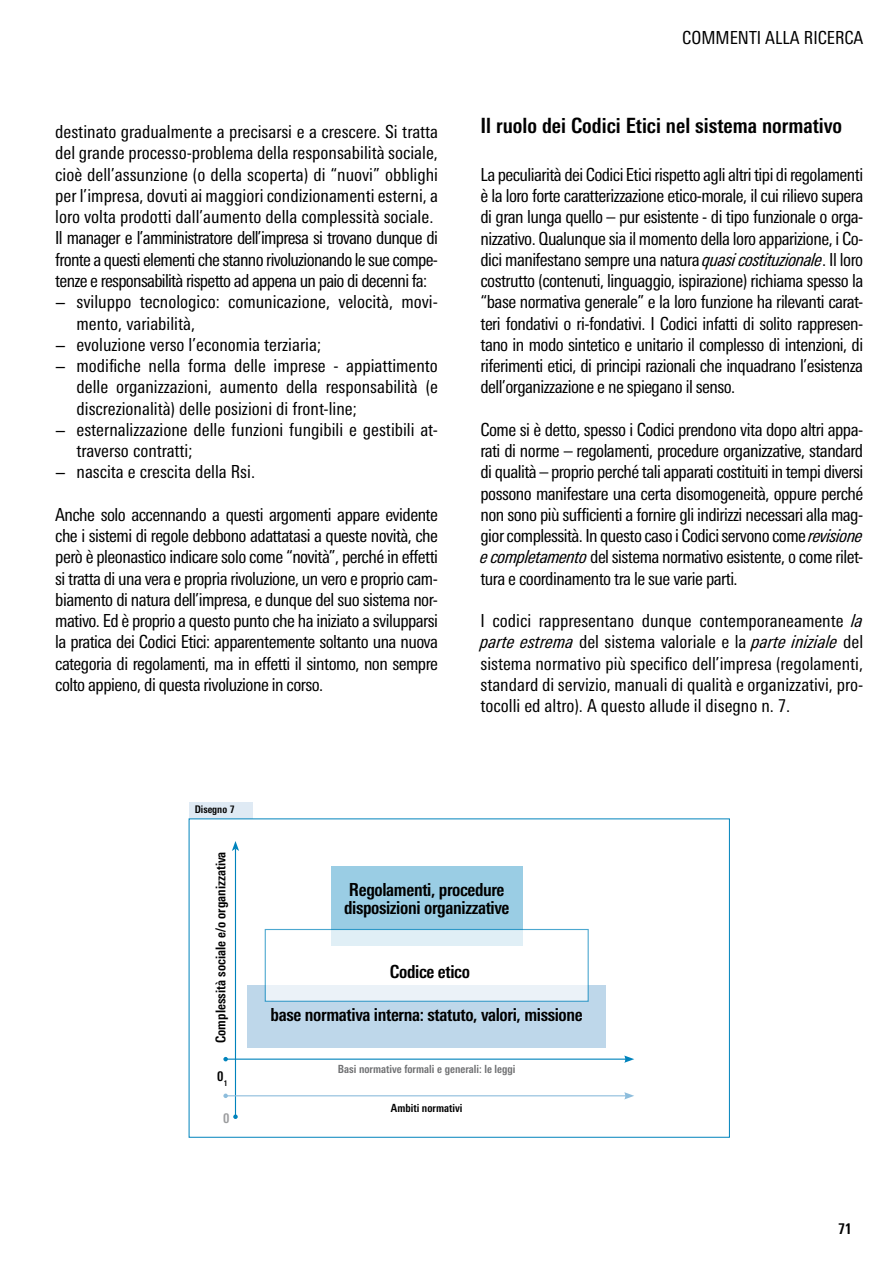
<style>
.page{position:relative;width:893px;height:1263px;background:#fff}
.page>*{position:absolute;margin:0;border:0;box-sizing:border-box;transform-origin:0 0}
.t1{font:700 condensed 21px "Linotype Univers";color:#000}
.t2{font:condensed 18px/21.3px "Linotype Univers";color:#000;text-align:justify}
.t3{font:condensed 18px "Linotype Univers";letter-spacing:-.04em;color:#000}
.t4{font:700 condensed 18px/18px "Linotype Univers";letter-spacing:-.02em;color:#000}
.t5{font:700 condensed 15px "Linotype Univers";color:#000}
.t6{font:700 condensed 13.5px "Linotype Univers";color:#000}
.t7{font:700 condensed 13.5px "Linotype Univers";color:#9c9d9f}
.t8{font:700 condensed 11.25px "Linotype Univers";color:#707173}
.t9{font:700 condensed 11.25px "Linotype Univers";color:#000}
.t10{font:700 condensed 10.5px "Linotype Univers";color:#000}
.s1{font-style:italic}
</style>
<div class="page">
<div style="left:189px;top:802px;width:64px;height:17px;background:#dfeaf4"></div>
<hr style="left:235px;top:849px;width:1px;height:268px;background:#0083bc">
<svg style="left:232px;top:841px;width:7px;height:10px"></svg>
<svg style="left:233px;top:1114px;width:5px;height:5px"></svg>
<div style="left:331px;top:866px;width:191px;height:79px;background:#9acde4"></div>
<div style="left:247px;top:985px;width:359px;height:63px;background:#bed7ea"></div>
<svg style="left:265px;top:929px;width:324px;height:73px"></svg>
<hr style="left:226px;top:1058px;width:401px;height:2px;background:#0083bc">
<svg style="left:624px;top:1055px;width:10px;height:8px"></svg>
<svg style="left:223px;top:1057px;width:5px;height:4px"></svg>
<hr style="left:226px;top:1095px;width:401px;height:1px;background:#8dbddc">
<svg style="left:624px;top:1092px;width:10px;height:7px"></svg>
<svg style="left:223px;top:1093px;width:5px;height:5px"></svg>
<p class="t2" style="left:55px;top:121px;width:384px">destinato gradualmente a precisarsi e a crescere. Si tratta</p>
<p class="t2" style="left:55px;top:142px;width:384px">del grande processo-problema della responsabilità sociale,</p>
<p class="t2" style="left:55px;top:164px;width:384px">cioè dell’assunzione (o della scoperta) di “nuovi” obblighi</p>
<p class="t2" style="left:55px;top:185px;width:384px">per l’impresa, dovuti ai maggiori condizionamenti esterni, a</p>
<p class="t2" style="left:55px;top:206px;width:380px">loro volta prodotti dall’aumento della complessità sociale.</p>
<p class="t3" style="left:55px;top:228px;width:384px">Il manager e l’amministratore dell’impresa si trovano dunque di</p>
<p class="t3" style="left:55px;top:249px;width:384px">fronte a questi elementi che stanno rivoluzionando le sue compe-</p>
<p class="t3" style="left:55px;top:270px;width:373px">tenze e responsabilità rispetto ad appena un paio di decenni fa:</p>
<p class="t2" style="left:55px;top:291px;width:384px">− sviluppo tecnologico: comunicazione, velocità, movi-</p>
<p class="t2" style="left:77px;top:312px;width:120px">mento, variabilità,</p>
<p class="t2" style="left:55px;top:334px;width:267px">− evoluzione verso l’economia terziaria;</p>
<p class="t2" style="left:55px;top:355px;width:384px">− modifiche nella forma delle imprese - appiattimento</p>
<p class="t2" style="left:77px;top:376px;width:363px">delle organizzazioni, aumento della responsabilità (e</p>
<p class="t2" style="left:77px;top:397px;width:282px">discrezionalità) delle posizioni di front-line;</p>
<p class="t2" style="left:55px;top:419px;width:384px">− esternalizzazione delle funzioni fungibili e gestibili at-</p>
<p class="t2" style="left:77px;top:440px;width:118px">traverso contratti;</p>
<p class="t2" style="left:55px;top:461px;width:201px">− nascita e crescita della Rsi.</p>
<p class="t2" style="left:55px;top:504px;width:384px">Anche solo accennando a questi argomenti appare evidente che i sistemi di regole debbono adattatasi a queste novità, che però è pleonastico indicare solo come “novità”, perché in effetti si tratta di una vera e propria rivoluzione, un vero e proprio cam&shy;biamento di natura dell’impresa, e dunque del suo sistema nor&shy;mativo. Ed è proprio a questo punto che ha iniziato a svilupparsi la pratica dei Codici Etici: apparentemente soltanto una nuova categoria di regolamenti, ma in effetti il sintomo, non sempre colto appieno, di questa rivoluzione in corso.</p>
<p class="t2" style="left:682px;top:26px;width:11px">commenti</p>
<p class="t2" style="left:765px;top:26px;width:10px">alla</p>
<p class="t2" style="left:804px;top:26px;width:10px">ricerca</p>
<p class="t1" style="left:480px;top:113px;width:363px">Il ruolo dei Codici Etici nel sistema normativo</p>
<p class="t2" style="left:480px;top:164px;width:384px">La peculiarità dei Codici Etici rispetto agli altri tipi di regolamenti è la loro forte caratterizzazione etico-morale, il cui rilievo supera di gran lunga quello – pur esistente - di tipo funzionale o orga&shy;nizzativo. Qualunque sia il momento della loro apparizione, i Co&shy;dici manifestano sempre una natura <span class="s1">quasi costituzionale</span>. Il loro costrutto (contenuti, linguaggio, ispirazione) richiama spesso la “base normativa generale” e la loro funzione ha rilevanti carat&shy;teri fondativi o ri-fondativi. I Codici infatti di solito rappresen&shy;tano in modo sintetico e unitario il complesso di intenzioni, di riferimenti etici, di principi razionali che inquadrano l’esistenza dell’organizzazione e ne spiegano il senso.</p>
<p class="t2" style="left:480px;top:419px;width:384px">Come si è detto, spesso i Codici prendono vita dopo altri appa&shy;rati di norme – regolamenti, procedure organizzative, standard di qualità – proprio perché tali apparati costituiti in tempi diversi possono manifestare una certa disomogeneità, oppure perché non sono più sufficienti a fornire gli indirizzi necessari alla mag&shy;gior complessità. In questo caso i Codici servono come <span class="s1">revisione e completamento</span> del sistema normativo esistente, o come rilet&shy;tura e coordinamento tra le sue varie parti.</p>
<p class="t2" style="left:480px;top:610px;width:384px">I codici rappresentano dunque contemporaneamente <span class="s1">la parte estrema</span> del sistema valoriale e la <span class="s1">parte iniziale</span> del sistema normativo più specifico dell’impresa (regolamenti, standard di servizio, manuali di qualità e organizzativi, pro&shy;tocolli ed altro). A questo allude il disegno n. 7.</p>
<p class="t10" style="left:195px;top:803px;width:41px">Disegno 7</p>
<p class="t6" style="left:213px;top:1043px;width:193px;rotate:-90deg">Complessità sociale e/o organizzativa</p>
<p class="t6" style="left:217px;top:1068px;width:12px">0<sub>1</sub></p>
<p class="t7" style="left:223px;top:1110px;width:8px">0</p>
<p class="t4" style="left:344px;top:880px;width:167px">Regolamenti, procedure disposizioni organizzative</p>
<p class="t4" style="left:390px;top:962px;width:82px">Codice etico</p>
<p class="t4" style="left:271px;top:1005px;width:314px">base normativa interna: statuto, valori, missione</p>
<p class="t8" style="left:338px;top:1062px;width:179px">Basi normative formali e generali: le leggi</p>
<p class="t9" style="left:391px;top:1101px;width:73px">Ambiti normativi</p>
<p class="t5" style="left:838px;top:1220px;width:15px">71</p>
</div>
